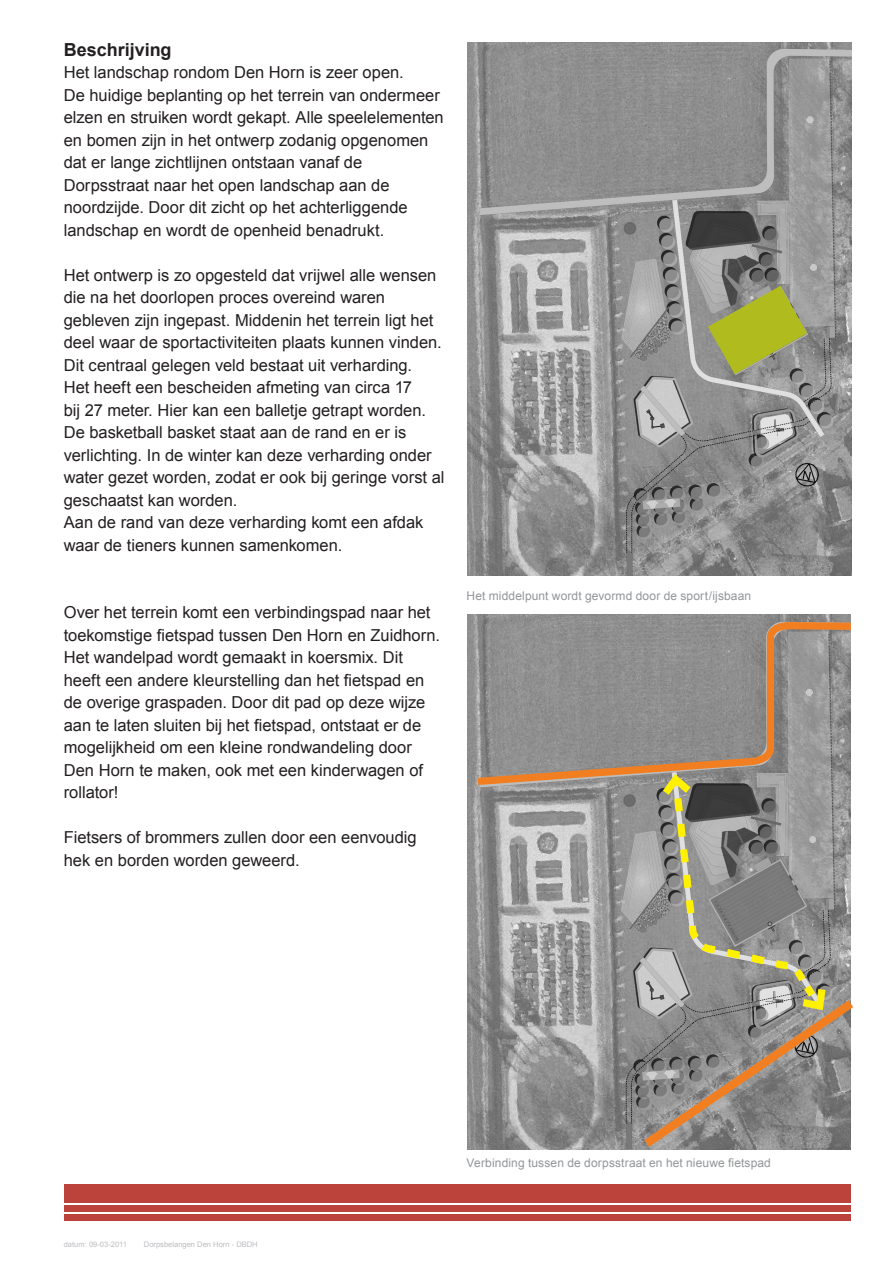
<style>
.page{position:relative;width:893px;height:1263px;background:#fff}
.page>*{position:absolute;margin:0;border:0;box-sizing:border-box;transform-origin:0 0}
.tussenkopje{font:700 18px "Arial";color:#231f20}
.Broodtekst{font:16.5px/22.5px "Arial";color:#231f20}
.plaats__etc_-light{font:12px "Arial";letter-spacing:.01em;color:#939598}
.t1{font:7.5px "Arial";color:#bcbdc0}
</style>
<div class="page">
<div style="left:64px;top:1184px;width:786px;height:18px;background:#bc433b"></div>
<div style="left:64px;top:1205px;width:786px;height:6px;background:#bc433b"></div>
<div style="left:64px;top:1214px;width:786px;height:6px;background:#bc433b"></div>
<img style="left:467px;top:43px;width:384px;height:533px">
<svg style="left:708px;top:286px;width:99px;height:88px;background:#a1a755"></svg>
<img style="left:468px;top:615px;width:383px;height:534px">
<svg style="left:470px;top:618px;width:381px;height:171px;background:#958e88"></svg>
<svg style="left:668px;top:771px;width:159px;height:206px;background:#8b8b87"></svg>
<svg style="left:656px;top:769px;width:44px;height:158px;background:#99967d"></svg>
<svg style="left:635px;top:977px;width:218px;height:173px;background:#938d86"></svg>
<p class="tussenkopje" style="left:64px;top:37px;width:109px">Beschrijving</p>
<p class="Broodtekst" style="left:64px;top:61px;width:341px">Het landschap rondom Den Horn is zeer open.</p>
<p class="Broodtekst" style="left:64px;top:84px;width:381px">De huidige beplanting op het terrein van ondermeer elzen en struiken wordt gekapt. Alle speelelementen en bomen zijn in het ontwerp zodanig opgenomen dat er lange zichtlijnen ontstaan vanaf de Dorpsstraat naar het open landschap aan de noordzijde. Door dit zicht op het achterliggende landschap en wordt de openheid benadrukt.</p>
<p class="Broodtekst" style="left:64px;top:264px;width:382px">Het ontwerp is zo opgesteld dat vrijwel alle wensen die na het doorlopen proces overeind waren gebleven zijn ingepast. Middenin het terrein ligt het deel waar de sportactiviteiten plaats kunnen vinden.<br>Dit centraal gelegen veld bestaat uit verharding.<br>Het heeft een bescheiden afmeting van circa 17<br>bij 27 meter. Hier kan een balletje getrapt worden.<br>De basketball basket staat aan de rand en er is verlichting. In de winter kan deze verharding onder water gezet worden, zodat er ook bij geringe vorst al geschaatst kan worden.</p>
<p class="Broodtekst" style="left:64px;top:511px;width:361px">Aan de rand van deze verharding komt een afdak waar de tieners kunnen samenkomen.</p>
<p class="Broodtekst" style="left:64px;top:601px;width:378px">Over het terrein komt een verbindingspad naar het toekomstige fietspad tussen Den Horn en Zuidhorn.<br>Het wandelpad wordt gemaakt in koersmix. Dit heeft een andere kleurstelling dan het fietspad en de overige graspaden. Door dit pad op deze wijze aan te laten sluiten bij het fietspad, ontstaat er de mogelijkheid om een kleine rondwandeling door Den Horn te maken, ook met een kinderwagen of rollator!</p>
<p class="Broodtekst" style="left:64px;top:826px;width:354px">Fietsers of brommers zullen door een eenvoudig hek en borden worden geweerd.</p>
<p class="plaats__etc_-light" style="left:467px;top:588px;width:286px">Het middelpunt wordt gevormd door de sport/ijsbaan</p>
<p class="t1" style="left:64px;top:1240px;width:65px">datum: 09-03-2011</p>
<p class="t1" style="left:144px;top:1240px;width:115px">Dorpsbelangen Den Horn - DBDH</p>
<p class="plaats__etc_-light" style="left:467px;top:1155px;width:306px">Verbinding tussen de dorpsstraat en het nieuwe fietspad</p>
</div>
